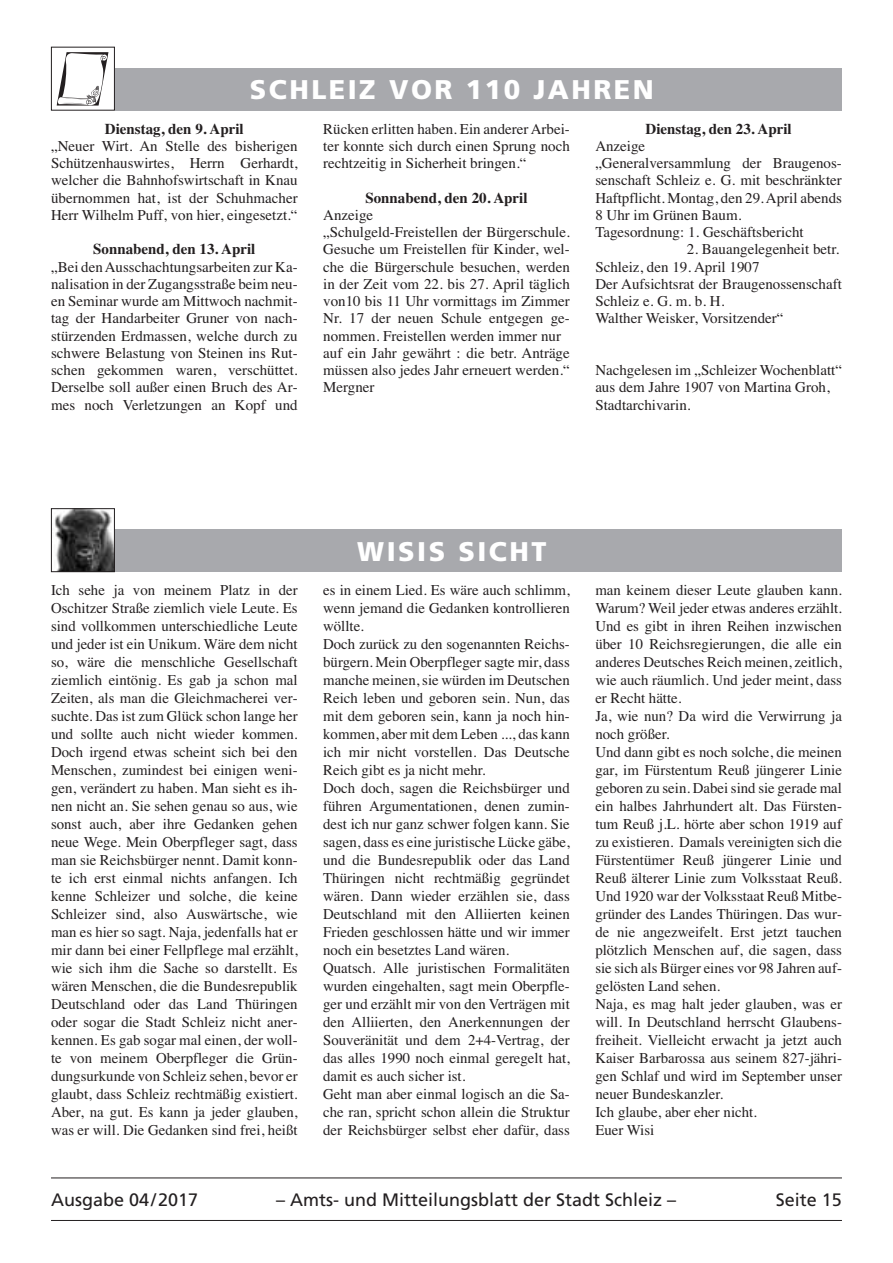
<style>
.page{position:relative;width:893px;height:1263px;background:#fff}
.page>*{position:absolute;margin:0;border:0;box-sizing:border-box;transform-origin:0 0}
.t1{font:900 27px "Frutiger";letter-spacing:.09em;color:#fff}
.t2{font:18px "Frutiger";color:#231f20}
.t3{font:15px/18px "Times";color:#231f20}
.t4{font:700 15px "Times";color:#231f20}
</style>
<div class="page">
<hr style="left:51px;top:1177px;width:791px;height:1px;background:#231f20">
<hr style="left:51px;top:1220px;width:791px;height:1px;background:#231f20">
<div style="left:51px;top:529px;width:791px;height:43px;background:#a8a9ad"></div>
<img style="left:53px;top:510px;width:60px;height:60px">
<div style="left:51px;top:508px;width:64px;height:64px;border:1px solid #231f20"></div>
<div style="left:51px;top:68px;width:791px;height:43px;background:#a8a9ad"></div>
<div style="left:51px;top:47px;width:63px;height:63px;background:#fff"></div>
<svg style="left:57px;top:52px;width:51px;height:54px"></svg>
<div style="left:51px;top:47px;width:64px;height:64px;border:1px solid #231f20"></div>
<h1 class="t1" style="left:250px;top:79px;width:405px">SCHLEIZ VOR 110 JAHREN</h1>
<p class="t4" style="left:105px;top:123px;width:140px">Dienstag, den 9. April</p>
<p class="t3" style="left:51px;top:139px;width:248px;line-height:17.2px;text-align:justify">„Neuer Wirt. An Stelle des bisherigen Schützenhauswirtes, Herrn Gerhardt, welcher die Bahnhofswirtschaft in Knau übernommen hat, ist der Schuhmacher Herr Wilhelm Puff, von hier, eingesetzt.“</p>
<p class="t4" style="left:93px;top:244px;width:164px">Sonnabend, den 13. April</p>
<p class="t3" style="left:51px;top:259px;width:248px;line-height:17.2px;text-align:justify">„Bei den Ausschachtungsarbeiten zur Ka&shy;nalisation in der Zugangsstraße beim neu&shy;en Seminar wurde am Mittwoch nachmit&shy;tag der Handarbeiter Gruner von nach&shy;stürzenden Erdmassen, welche durch zu schwere Belastung von Steinen ins Rut&shy;schen gekommen waren, verschüttet.<br>Derselbe soll außer einen Bruch des Ar&shy;mes noch Verletzungen an Kopf und</p>
<p class="t3" style="left:323px;top:121px;width:248px;line-height:17.2px;text-align:justify">Rücken erlitten haben. Ein anderer Arbei&shy;ter konnte sich durch einen Sprung noch rechtzeitig in Sicherheit bringen.“</p>
<p class="t4" style="left:365px;top:192px;width:164px">Sonnabend, den 20. April</p>
<p class="t3" style="left:323px;top:208px;width:248px;line-height:17.2px">Anzeige<br>„Schulgeld-Freistellen der Bürgerschule.<br>Gesuche um Freistellen für Kinder, wel&shy;che die Bürgerschule besuchen, werden in der Zeit vom 22. bis 27. April täglich von10 bis 11 Uhr vormittags im Zimmer Nr. 17 der neuen Schule entgegen ge&shy;nommen. Freistellen werden immer nur auf ein Jahr gewährt : die betr. Anträge müssen also jedes Jahr erneuert werden.“ Mergner</p>
<p class="t4" style="left:645px;top:123px;width:148px">Dienstag, den 23. April</p>
<p class="t3" style="left:595px;top:139px;width:248px;line-height:17.2px">Anzeige<br>„Generalversammlung der Braugenos&shy;senschaft Schleiz e. G. mit beschränkter<br>Haftpflicht. Montag, den 29. April abends<br>8 Uhr im Grünen Baum.<br>Tagesordnung: 1. Geschäftsbericht</p>
<p class="t3" style="left:595px;top:242px;width:248px;line-height:17.2px;text-indent:92px">2. Bauangelegenheit betr.<br>Schleiz, den 19. April 1907<br>Der Aufsichtsrat der Braugenossenschaft<br>Schleiz e. G. m. b. H.<br>Walther Weisker, Vorsitzender“</p>
<p class="t3" style="left:595px;top:363px;width:248px;line-height:17.2px">Nachgelesen im „Schleizer Wochenblatt“ aus dem Jahre 1907 von Martina Groh,<br>Stadtarchivarin.</p>
<h1 class="t1" style="left:357px;top:540px;width:191px">WISIS SICHT</h1>
<p class="t3" style="left:51px;top:582px;width:248px;text-align:justify">Ich sehe ja von meinem Platz in der Oschitzer Straße ziemlich viele Leute. Es sind vollkommen unterschiedliche Leute und jeder ist ein Unikum. Wäre dem nicht so, wäre die menschliche Gesellschaft ziemlich eintönig. Es gab ja schon mal Zeiten, als man die Gleichmacherei ver&shy;suchte. Das ist zum Glück schon lange her und sollte auch nicht wieder kommen.<br>Doch irgend etwas scheint sich bei den Menschen, zumindest bei einigen weni&shy;gen, verändert zu haben. Man sieht es ih&shy;nen nicht an. Sie sehen genau so aus, wie sonst auch, aber ihre Gedanken gehen neue Wege. Mein Oberpfleger sagt, dass man sie Reichsbürger nennt. Damit konn&shy;te ich erst einmal nichts anfangen. Ich kenne Schleizer und solche, die keine Schleizer sind, also Auswärtsche, wie man es hier so sagt. Naja, jedenfalls hat er mir dann bei einer Fellpflege mal erzählt, wie sich ihm die Sache so darstellt. Es wären Menschen, die die Bundesrepublik Deutschland oder das Land Thüringen oder sogar die Stadt Schleiz nicht aner&shy;kennen. Es gab sogar mal einen, der woll&shy;te von meinem Oberpfleger die Grün&shy;dungsurkunde von Schleiz sehen, bevor er glaubt, dass Schleiz rechtmäßig existiert.<br>Aber, na gut. Es kann ja jeder glauben, was er will. Die Gedanken sind frei, heißt</p>
<p class="t3" style="left:323px;top:582px;width:248px">es in einem Lied. Es wäre auch schlimm, wenn jemand die Gedanken kontrollieren wöllte.<br>Doch zurück zu den sogenannten Reichs&shy;bürgern. Mein Oberpfleger sagte mir, dass manche meinen, sie würden im Deutschen Reich leben und geboren sein. Nun, das mit dem geboren sein, kann ja noch hin&shy;kommen, aber mit dem Leben ..., das kann ich mir nicht vorstellen. Das Deutsche Reich gibt es ja nicht mehr.<br>Doch doch, sagen die Reichsbürger und führen Argumentationen, denen zumin&shy;dest ich nur ganz schwer folgen kann. Sie sagen, dass es eine juristische Lücke gäbe, und die Bundesrepublik oder das Land Thüringen nicht rechtmäßig gegründet wären. Dann wieder erzählen sie, dass Deutschland mit den Alliierten keinen Frieden geschlossen hätte und wir immer noch ein besetztes Land wären.<br>Quatsch. Alle juristischen Formalitäten wurden eingehalten, sagt mein Oberpfle&shy;ger und erzählt mir von den Verträgen mit den Alliierten, den Anerkennungen der Souveränität und dem 2+4-Vertrag, der das alles 1990 noch einmal geregelt hat, damit es auch sicher ist.<br>Geht man aber einmal logisch an die Sa&shy;che ran, spricht schon allein die Struktur der Reichsbürger selbst eher dafür, dass</p>
<p class="t3" style="left:595px;top:582px;width:248px">man keinem dieser Leute glauben kann.<br>Warum? Weil jeder etwas anderes erzählt.<br>Und es gibt in ihren Reihen inzwischen über 10 Reichsregierungen, die alle ein anderes Deutsches Reich meinen, zeitlich, wie auch räumlich. Und jeder meint, dass er Recht hätte.<br>Ja, wie nun? Da wird die Verwirrung ja noch größer.<br>Und dann gibt es noch solche, die meinen gar, im Fürstentum Reuß jüngerer Linie geboren zu sein. Dabei sind sie gerade mal ein halbes Jahrhundert alt. Das Fürsten&shy;tum Reuß j.L. hörte aber schon 1919 auf zu existieren. Damals vereinigten sich die Fürstentümer Reuß jüngerer Linie und Reuß älterer Linie zum Volksstaat Reuß.<br>Und 1920 war der Volksstaat Reuß Mitbe&shy;gründer des Landes Thüringen. Das wur&shy;de nie angezweifelt. Erst jetzt tauchen plötzlich Menschen auf, die sagen, dass sie sich als Bürger eines vor 98 Jahren auf&shy;gelösten Land sehen.<br>Naja, es mag halt jeder glauben, was er will. In Deutschland herrscht Glaubens&shy;freiheit. Vielleicht erwacht ja jetzt auch Kaiser Barbarossa aus seinem 827-jähri&shy;gen Schlaf und wird im September unser neuer Bundeskanzler.<br>Ich glaube, aber eher nicht.<br>Euer Wisi</p>
<p class="t2" style="left:51px;top:1193px;width:149px">Ausgabe 04/2017</p>
<p class="t2" style="left:276px;top:1193px;width:401px">– Amts- und Mitteilungsblatt der Stadt Schleiz –</p>
<p class="t2" style="left:776px;top:1193px;width:68px">Seite 15</p>
</div>
